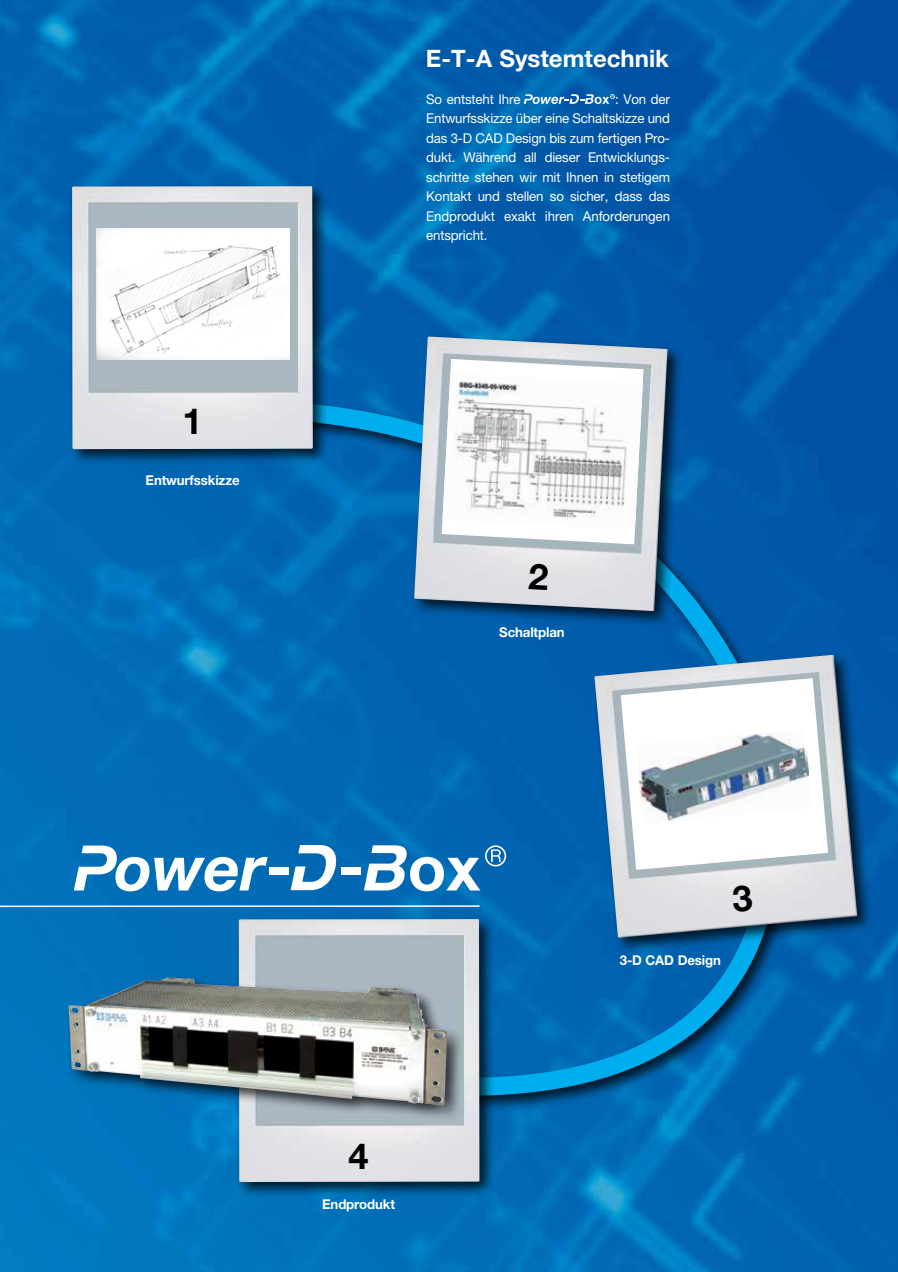
<style>
.page{position:relative;width:898px;height:1272px;background:#fff}
.page>*{position:absolute;margin:0;border:0;box-sizing:border-box;transform-origin:0 0}
.t1{font:700 36px "Helvetica Neue LT";color:#000}
.t2{font:700 24px "Helvetica Neue LT";color:#fff}
.t3{font:13.5px/19.5px "Helvetica Neue LT";letter-spacing:-.005em;color:#fff;text-align:justify}
.t4{font:700 13.5px "Helvetica Neue LT";letter-spacing:-.01em;color:#fff}
</style>
<div class="page">
<img style="left:0;top:0;width:897px;height:1271px">
<svg style="left:170px;top:387px;width:697px;height:717px;background:#0065b0"></svg>
<div style="left:68px;top:183px;width:261px;height:282px;background:#000;opacity:.75"></div>
<img style="left:72px;top:186px;width:241px;height:263px">
<img style="left:96px;top:228px;width:193px;height:131px">
<div style="left:411px;top:333px;width:272px;height:294px;background:#000;opacity:.75"></div>
<img style="left:414px;top:336px;width:253px;height:275px">
<svg style="left:441px;top:359px;width:202px;height:185px"></svg>
<img style="left:442px;top:373px;width:200px;height:157px">
<div style="left:591px;top:651px;width:282px;height:302px;background:#000;opacity:.75"></div>
<img style="left:594px;top:655px;width:263px;height:282px">
<svg style="left:620px;top:678px;width:207px;height:191px"></svg>
<img style="left:635px;top:729px;width:176px;height:94px">
<div style="left:235px;top:915px;width:261px;height:283px;background:#000;opacity:.75"></div>
<img style="left:239px;top:919px;width:240px;height:262px">
<div style="left:65px;top:974px;width:398px;height:147px;background:#000;opacity:.75"></div>
<img style="left:69px;top:977px;width:378px;height:128px">
<div style="left:269px;top:866px;width:19px;height:8px;background:#fff"></div>
<div style="left:341px;top:866px;width:19px;height:8px;background:#fff"></div>
<svg style="left:290px;top:845px;width:48px;height:45px"></svg>
<svg style="left:74px;top:845px;width:193px;height:46px"></svg>
<svg style="left:364px;top:845px;width:142px;height:46px"></svg>
<svg style="left:523px;top:94px;width:91px;height:10px"></svg>
<hr style="left:0;top:905px;width:479px;height:2px;background:#fff">
<svg style="left:528px;top:564px;width:20px;height:26px"></svg>
<svg style="left:731px;top:884px;width:21px;height:28px"></svg>
<h1 class="t1" style="left:182px;top:399px;width:22px">1</h1>
<p class="t4" style="left:145px;top:472px;width:96px">Entwurfsskizze</p>
<h2 class="t2" style="left:426px;top:44px;width:244px">E-T-A Systemtechnik</h2>
<p class="t3" style="left:426px;top:89px;width:96px">So entsteht Ihre</p>
<p class="t3" style="left:426px;top:89px;width:245px;text-indent:189px">: Von der Entwurfsskizze über eine Schaltskizze und das 3-D CAD Design bis zum fertigen Pro&shy;dukt. Während all dieser Entwicklungs&shy;schritte stehen wir mit Ihnen in stetigem Kontakt und stellen so sicher, dass das Endprodukt exakt ihren Anforderungen entspricht.</p>
<p class="t4" style="left:499px;top:624px;width:67px">Schaltplan</p>
<h1 class="t1" style="left:348px;top:1133px;width:22px">4</h1>
<p class="t4" style="left:322px;top:1195px;width:74px">Endprodukt</p>
<p class="t4" style="left:619px;top:951px;width:103px">3-D CAD Design</p>
</div>
